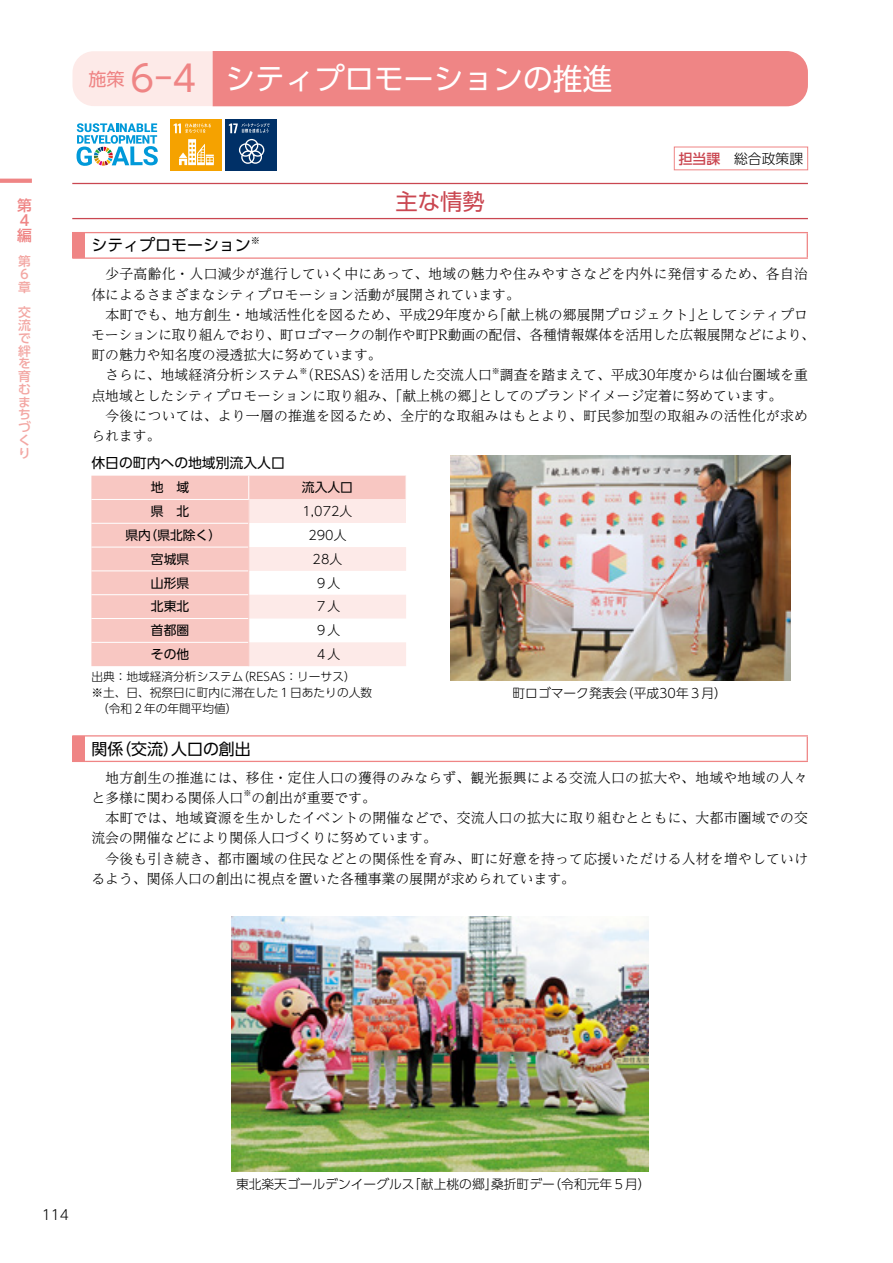
<style>
.page{position:relative;width:893px;height:1263px;background:#fff}
.page>*{position:absolute;margin:0;border:0;box-sizing:border-box;transform-origin:0 0}
.t1{font:29.7px "UD Shin Go Pr 6 N";color:#fff}
.t2{font:22.35px "UD Shin Go Pr 6 N";color:#ca4751}
.t3{font:15.9px "UD Shin Go Pr 6 N";color:#000}
.t4{font:500 14.85px/14.9px "UD Shin Go Pr 6 N";color:#ef8585}
.t5{font:300 13.8px/20.2px "UD Reimin Pr 6 N";letter-spacing:.005em;color:#000}
.t6{font:13.8px "UD Shin Go Pr 6 N";color:#000}
.t7{font:300 13.8px "UD Shin Go Pr 6 N";color:#000}
.t8{font:300 12.75px "UD Shin Go Pr 6 N";color:#000}
.t9{font:12.75px "UD Shin Go Pr 6 N";color:#000}
.t10{font:500 12.75px/12.8px "UD Shin Go Pr 6 N";color:#f3a7a3}
.t11{font:300 11.7px/15.9px "UD Shin Go Pr 6 N";color:#000}
.t12{font:9.3px "UD Shin Go Pr 6 N";color:#000}
.t13{font:300 8.1px "UD Reimin Pr 6 N";color:#000}
.s1{font-size:18px;color:#ef8585}
.s2{font-size:36.15px;color:#ef8585}
.s3{font-weight:500;color:#ca4751}
</style>
<div class="page">
<svg style="left:72px;top:51px;width:736px;height:55px;background:#f19998"></svg>
<div style="left:171px;top:119px;width:51px;height:51px;background:#f5a200"></div>
<svg style="left:179px;top:139px;width:35px;height:26px"></svg>
<svg style="left:174px;top:123px;width:37px;height:10px"></svg>
<div style="left:226px;top:119px;width:51px;height:51px;background:#003067"></div>
<svg style="left:239px;top:139px;width:25px;height:25px"></svg>
<svg style="left:229px;top:123px;width:41px;height:10px"></svg>
<hr style="left:72px;top:183px;width:736px;height:1px;background:#ca4751">
<hr style="left:72px;top:218px;width:736px;height:1px;background:#ca4751">
<div style="left:72px;top:233px;width:13px;height:25px;background:#ef8585"></div>
<hr style="left:85px;top:257px;width:723px;height:2px;background:#ef8585">
<svg style="left:72px;top:258px;width:13px;height:1px"></svg>
<svg style="left:72px;top:232px;width:13px;height:1px"></svg>
<hr style="left:85px;top:232px;width:723px;height:1px;background:#ef8585">
<svg style="left:807px;top:233px;width:1px;height:24px"></svg>
<div style="left:91px;top:476px;width:157px;height:190px;background:#f8c7c2"></div>
<hr style="left:91px;top:499px;width:158px;height:1px;background:#fff">
<hr style="left:91px;top:523px;width:157px;height:1px;background:#fff">
<hr style="left:91px;top:547px;width:157px;height:1px;background:#fff">
<hr style="left:91px;top:571px;width:157px;height:1px;background:#fff">
<hr style="left:91px;top:594px;width:157px;height:1px;background:#fff">
<hr style="left:91px;top:618px;width:157px;height:1px;background:#fff">
<hr style="left:91px;top:642px;width:157px;height:1px;background:#fff">
<svg style="left:248px;top:476px;width:158px;height:190px"></svg>
<div style="left:72px;top:736px;width:13px;height:25px;background:#ef8585"></div>
<svg style="left:72px;top:735px;width:13px;height:1px"></svg>
<hr style="left:85px;top:735px;width:723px;height:1px;background:#ef8585">
<svg style="left:72px;top:761px;width:13px;height:1px"></svg>
<hr style="left:85px;top:761px;width:723px;height:1px;background:#ef8585">
<svg style="left:807px;top:736px;width:1px;height:25px"></svg>
<div style="left:674px;top:147px;width:134px;height:23px;border:1px solid #ef8585"></div>
<img style="left:451px;top:455px;width:340px;height:225px">
<img style="left:232px;top:916px;width:416px;height:255px">
<svg style="left:77px;top:123px;width:81px;height:43px"></svg>
<svg style="left:0;top:179px;width:32px;height:4px"></svg>
<p class="t4" style="left:17px;top:197px;width:16px">第<br>４編</p>
<p class="t10" style="left:18px;top:255px;width:14px">第<br>６章</p>
<p class="t10" style="left:18px;top:306px;width:14px">交流で絆を育むまちづくり</p>
<h1 class="t1" style="left:88px;top:55px;width:525px"><span class="s1">施策</span> <span class="s2">6-4</span> シティプロモーションの推進</h1>
<h2 class="t2" style="left:395px;top:183px;width:91px">主な情勢</h2>
<p class="t7" style="left:679px;top:147px;width:126px"><span class="s3">担当課</span>　総合政策課</p>
<p class="t3" style="left:91px;top:232px;width:161px">シティプロモーション</p>
<p class="t12" style="left:251px;top:233px;width:11px">※</p>
<p class="t5" style="left:91px;top:264px;width:725px">　少子高齢化・人口減少が進行していく中にあって、地域の魅力や住みやすさなどを内外に発信するため、各自治体によるさまざまなシティプロモーション活動が展開されています。<br>　本町でも、地方創生・地域活性化を図るため、平成29年度から「献上桃の郷展開プロジェクト」としてシティプロモーションに取り組んでおり、町ロゴマークの制作や町PR動画の配信、各種情報媒体を活用した広報展開などにより、町の魅力や知名度の浸透拡大に努めています。<br>　さらに、地域経済分析システム（RESAS）を活用した交流人口</p>
<p class="t13" style="left:299px;top:364px;width:10px">※</p>
<p class="t13" style="left:492px;top:364px;width:10px">※</p>
<p class="t5" style="left:91px;top:365px;width:718px;text-indent:408px">調査を踏まえて、平成30年度からは仙台圏域を重点地域としたシティプロモーションに取り組み、「献上桃の郷」としてのブランドイメージ定着に努めています。<br>　今後については、より一層の推進を図るため、全庁的な取組みはもとより、町民参加型の取組みの活性化が求められます。</p>
<p class="t6" style="left:91px;top:451px;width:195px">休日の町内への地域別流入人口</p>
<p class="t9" style="left:151px;top:477px;width:40px">地　域</p>
<p class="t9" style="left:302px;top:477px;width:53px">流入人口</p>
<p class="t9" style="left:151px;top:501px;width:40px">県　北</p>
<p class="t8" style="left:303px;top:501px;width:51px">1,072人</p>
<p class="t9" style="left:125px;top:525px;width:97px">県内（県北除く）</p>
<p class="t8" style="left:308px;top:525px;width:40px">290人</p>
<p class="t9" style="left:151px;top:549px;width:40px">宮城県</p>
<p class="t8" style="left:313px;top:549px;width:31px">28人</p>
<p class="t9" style="left:151px;top:572px;width:40px">山形県</p>
<p class="t8" style="left:315px;top:572px;width:27px">９人</p>
<p class="t9" style="left:151px;top:596px;width:40px">北東北</p>
<p class="t8" style="left:315px;top:596px;width:27px">７人</p>
<p class="t9" style="left:151px;top:620px;width:40px">首都圏</p>
<p class="t8" style="left:315px;top:620px;width:27px">９人</p>
<p class="t9" style="left:151px;top:644px;width:40px">その他</p>
<p class="t8" style="left:315px;top:644px;width:27px">４人</p>
<p class="t11" style="left:91px;top:668px;width:282px">出典：地域経済分析システム（RESAS：リーサス）<br>※土、日、祝祭日に町内に滞在した１日あたりの人数　（令和２年の年間平均値）</p>
<p class="t3" style="left:91px;top:736px;width:161px">関係（交流）人口の創出</p>
<p class="t5" style="left:91px;top:767px;width:718px">　地方創生の推進には、移住・定住人口の獲得のみならず、観光振興による交流人口の拡大や、地域や地域の人々と多様に関わる関係人口</p>
<p class="t8" style="left:512px;top:683px;width:216px">町ロゴマーク発表会（平成30年３月）</p>
<p class="t13" style="left:243px;top:786px;width:10px">※</p>
<p class="t5" style="left:91px;top:787px;width:718px;text-indent:160px">の創出が重要です。<br>　本町では、地域資源を生かしたイベントの開催などで、交流人口の拡大に取り組むとともに、大都市圏域での交流会の開催などにより関係人口づくりに努めています。<br>　今後も引き続き、都市圏域の住民などとの関係性を育み、町に好意を持って応援いただける人材を増やしていけるよう、関係人口の創出に視点を置いた各種事業の展開が求められています。</p>
<p class="t7" style="left:42px;top:1204px;width:29px">114</p>
<p class="t8" style="left:236px;top:1173px;width:416px">東北楽天ゴールデンイーグルス「献上桃の郷」桑折町デー（令和元年５月）</p>
</div>
